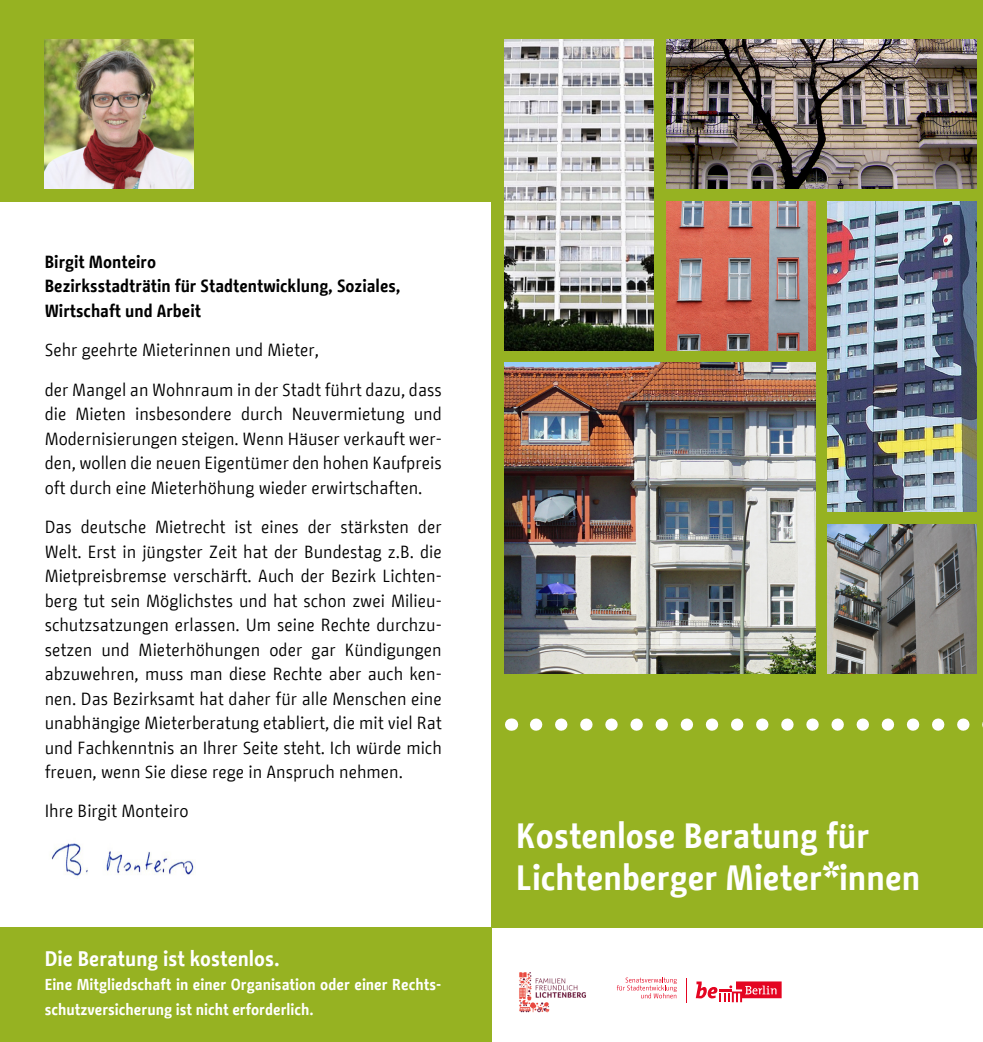
<style>
.page{position:relative;width:983px;height:1042px;background:#fff}
.page>*{position:absolute;margin:0;border:0;box-sizing:border-box;transform-origin:0 0}
.t1{font:700 35px/42px "BMF Change";color:#fff}
.t2{font:700 21px "BMF Change";color:#fff}
.t3{font:17.5px/24.5px "BMF Change";color:#000;text-align:justify}
.t4{font:700 17.5px/24.5px "BMF Change";color:#000}
.t5{font:700 15.75px/24.5px "BMF Change";color:#fff}
</style>
<div class="page">
<img style="left:51px;top:843px;width:144px;height:33px">
<div style="left:0;top:928px;width:491px;height:114px;background:#96b222"></div>
<div style="left:491px;top:0;width:491px;height:928px;background:#96b222"></div>
<svg style="left:511px;top:718px;width:1px;height:13px"></svg>
<svg style="left:536px;top:718px;width:447px;height:13px"></svg>
<img style="left:666px;top:201px;width:149px;height:149px">
<img style="left:666px;top:40px;width:310px;height:149px">
<img style="left:827px;top:201px;width:149px;height:311px">
<img style="left:505px;top:363px;width:310px;height:310px">
<img style="left:505px;top:40px;width:148px;height:310px">
<img style="left:519px;top:972px;width:67px;height:40px">
<svg style="left:695px;top:981px;width:86px;height:21px"></svg>
<svg style="left:686px;top:978px;width:1px;height:24px"></svg>
<svg style="left:616px;top:977px;width:60px;height:21px"></svg>
<img style="left:827px;top:524px;width:149px;height:149px">
<div style="left:0;top:0;width:491px;height:201px;background:#96b222"></div>
<img style="left:45px;top:40px;width:148px;height:149px">
<p class="t4" style="left:45px;top:250px;width:357px">Birgit Monteiro<br>Bezirksstadträtin für Stadtentwicklung, Soziales,<br>Wirtschaft und Arbeit</p>
<p class="t3" style="left:45px;top:338px;width:276px">Sehr geehrte Mieterinnen und Mieter,</p>
<p class="t3" style="left:45px;top:377px;width:398px">der Mangel an Wohnraum in der Stadt führt dazu, dass die Mieten insbesondere durch Neuvermietung und Modernisierungen steigen. Wenn Häuser verkauft wer&shy;den, wollen die neuen Eigentümer den hohen Kaufpreis oft durch eine Mieterhöhung wieder erwirtschaften.</p>
<p class="t3" style="left:45px;top:515px;width:398px">Das deutsche Mietrecht ist eines der stärksten der Welt. Erst in jüngster Zeit hat der Bundestag z.B. die Mietpreisbremse verschärft. Auch der Bezirk Lichten&shy;berg tut sein Möglichstes und hat schon zwei Milieu&shy;schutzsatzungen erlassen. Um seine Rechte durchzu&shy;setzen und Mieterhöhungen oder gar Kündigungen abzuwehren, muss man diese Rechte aber auch ken&shy;nen. Das Bezirksamt hat daher für alle Menschen eine unabhängige Mieterberatung etabliert, die mit viel Rat und Fachkenntnis an Ihrer Seite steht. Ich würde mich freuen, wenn Sie diese rege in Anspruch nehmen.</p>
<p class="t3" style="left:45px;top:799px;width:145px">Ihre Birgit Monteiro</p>
<p class="t2" style="left:45px;top:943px;width:236px">Die Beratung ist kostenlos.</p>
<p class="t5" style="left:45px;top:972px;width:398px">Eine Mitgliedschaft in einer Organisation oder einer Rechts&shy;schutzversicherung ist nicht erforderlich.</p>
<h1 class="t1" style="left:516px;top:815px;width:405px">Kostenlose Beratung für<br>Lichtenberger Mieter*innen</h1>
</div>
